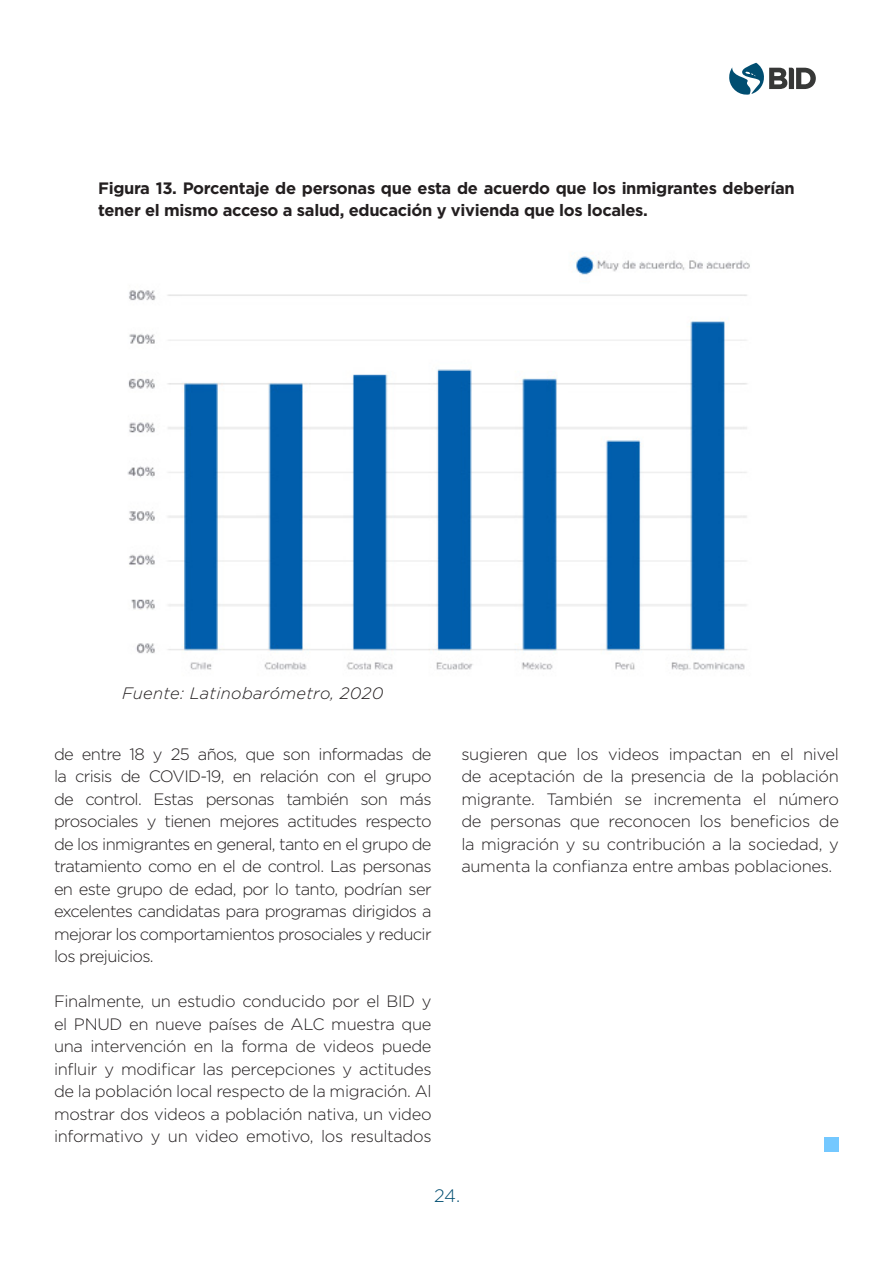
<style>
.page{position:relative;width:893px;height:1263px;background:#fff}
.page>*{position:absolute;margin:0;border:0;box-sizing:border-box;transform-origin:0 0}
.t1{font:300 18px "Gotham";color:#004e71}
.Cuerpo_de_texto{font:300 16.5px/22.5px "Gotham";letter-spacing:-.02em;color:#231f20;text-align:justify}
.Cuerpo_de_texto-2{font:700 16.5px/22.5px "Gotham";letter-spacing:-.02em;color:#231f20}
.Cuerpo_de_texto-3{font:italic 300 16.5px "Gotham";letter-spacing:.02em;color:#231f20}
</style>
<div class="page">
<div style="left:824px;top:1137px;width:15px;height:15px;background:#74c8ff"></div>
<svg style="left:729px;top:62px;width:87px;height:33px"></svg>
<img style="left:127px;top:256px;width:623px;height:415px">
<p class="Cuerpo_de_texto-2" style="left:98px;top:176px;width:698px">Figura 13. Porcentaje de personas que esta de acuerdo que los inmigrantes deberían tener el mismo acceso a salud, educación y vivienda que los locales.</p>
<p class="Cuerpo_de_texto-3" style="left:122px;top:683px;width:263px">Fuente: Latinobarómetro, 2020</p>
<p class="Cuerpo_de_texto" style="left:54px;top:742px;width:379px">de entre 18 y 25 años, que son informadas de la crisis de COVID-19, en relación con el grupo de control. Estas personas también son más prosociales y tienen mejores actitudes respecto de los inmigrantes en general, tanto en el grupo de tratamiento como en el de control. Las personas en este grupo de edad, por lo tanto, podrían ser excelentes candidatas para programas dirigidos a mejorar los comportamientos prosociales y reducir los prejuicios.</p>
<p class="Cuerpo_de_texto" style="left:54px;top:989px;width:379px">Finalmente, un estudio conducido por el BID y el PNUD en nueve países de ALC muestra que una intervención en la forma de videos puede influir y modificar las percepciones y actitudes de la población local respecto de la migración. Al mostrar dos videos a población nativa, un video informativo y un video emotivo, los resultados</p>
<p class="Cuerpo_de_texto" style="left:461px;top:742px;width:379px">sugieren que los videos impactan en el nivel de aceptación de la presencia de la población migrante. También se incrementa el número de personas que reconocen los beneficios de la migración y su contribución a la sociedad, y aumenta la confianza entre ambas poblaciones.</p>
<p class="t1" style="left:434px;top:1184px;width:28px">24.</p>
</div>
